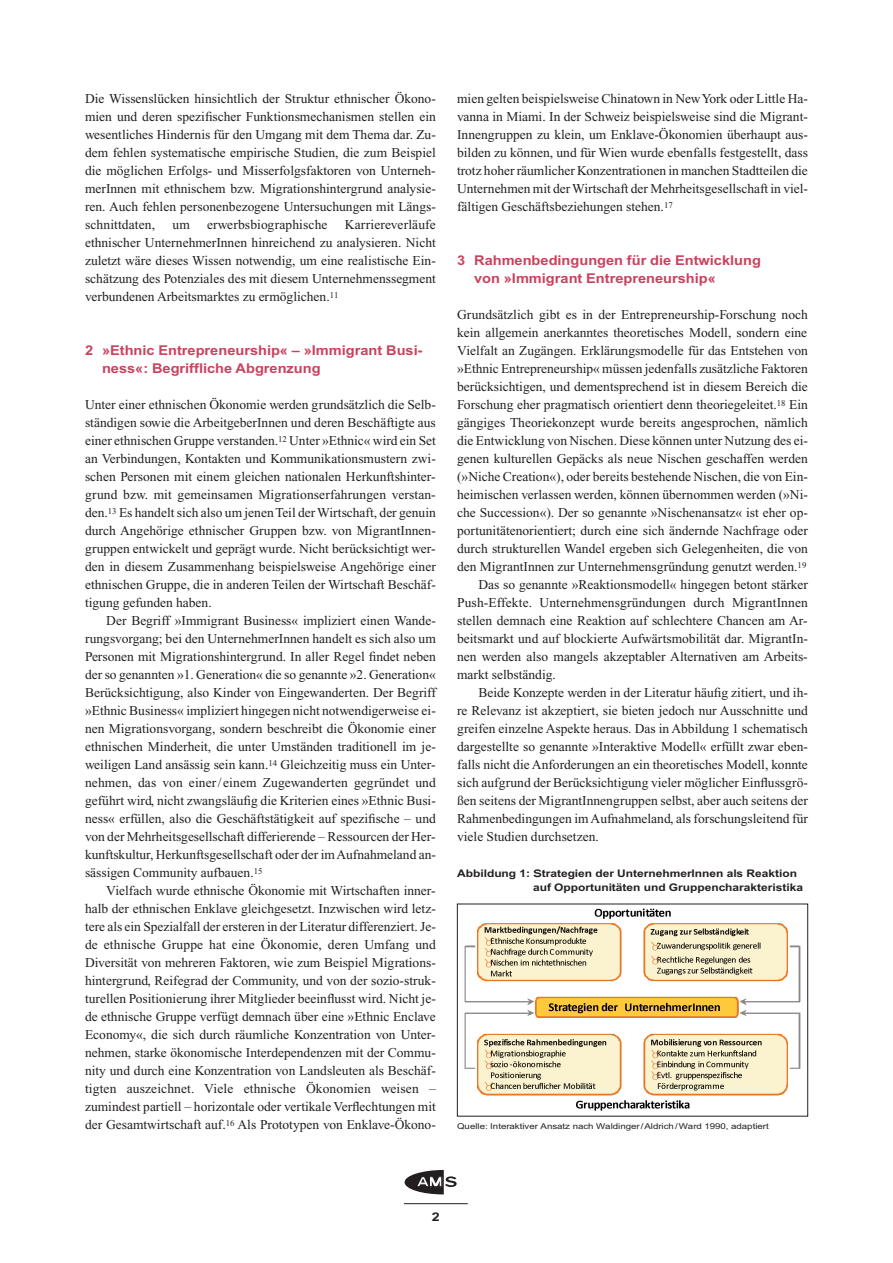
<style>
.page{position:relative;width:893px;height:1263px;background:#fff}
.page>*{position:absolute;margin:0;border:0;box-sizing:border-box;transform-origin:0 0}
.t1{font:13.5px/18px "Times New Roman";color:#231f20;text-align:justify}
.t2{font:700 13.5px/18px "AMS";color:#cc415e;scale:.9 1}
.t3{font:700 12px "AMS";color:#231f20}
.t4{font:700 10.5px/14.1px "AMS";color:#231f20;scale:.95 1}
.t5{font:9px "AMS";color:#231f20}
</style>
<div class="page">
<img style="left:464px;top:908px;width:337px;height:203px">
<div style="left:457px;top:904px;width:351px;height:212px;border:1px solid #231f20"></div>
<hr style="left:404px;top:1203px;width:64px;height:1px;background:#231f20">
<svg style="left:405px;top:1170px;width:52px;height:24px"></svg>
<p class="t1" style="left:85px;top:91px;width:352px">Die Wissenslücken hinsichtlich der Struktur ethnischer Ökono&shy;mien und deren spezifischer Funktionsmechanismen stellen ein wesentliches Hindernis für den Umgang mit dem Thema dar. Zu&shy;dem fehlen systematische empirische Studien, die zum Beispiel die möglichen Erfolgs- und Misserfolgsfaktoren von Unterneh&shy;merInnen mit ethnischem bzw. Migrationshintergrund analysie&shy;ren. Auch fehlen personenbezogene Untersuchungen mit Längs&shy;schnittdaten,</p>
<p class="t1" style="left:85px;top:217px;width:352px;text-indent:260px">Karriereverläufe ethnischer UnternehmerInnen hinreichend zu analysieren. Nicht zuletzt wäre dieses Wissen notwendig, um eine realistische Ein&shy;schätzung des Potenziales des mit diesem Unternehmenssegment verbundenen Arbeitsmarktes zu ermöglichen.<sup>11</sup></p>
<p class="t1" style="left:172px;top:217px;width:19px">um</p>
<p class="t1" style="left:207px;top:217px;width:122px">erwerbsbiographische</p>
<p class="t2" style="left:102px;top:343px;width:358px;text-indent:-17px">2 »Ethnic Entrepreneurship« – »Immigrant Busi&shy;ness«: Begriffliche Abgrenzung</p>
<p class="t1" style="left:85px;top:397px;width:352px">Unter einer ethnischen Ökonomie werden grundsätzlich die Selb&shy;ständigen sowie die ArbeitgeberInnen und deren Beschäftigte aus einer ethnischen Gruppe verstanden.<sup>12</sup> Unter »Ethnic« wird ein Set an Verbindungen, Kontakten und Kommunikationsmustern zwi&shy;schen Personen mit einem gleichen nationalen Herkunftshinter&shy;grund bzw. mit gemeinsamen Migrationserfahrungen verstan&shy;den.<sup>13</sup> Es handelt sich also um jenenTeil derWirtschaft, der genuin durch Angehörige ethnischer Gruppen bzw. von MigrantInnen&shy;gruppen entwickelt und geprägt wurde. Nicht berücksichtigt wer&shy;den in diesem Zusammenhang beispielsweise Angehörige einer ethnischen Gruppe, die in anderen Teilen der Wirtschaft Beschäf&shy;tigung gefunden haben.</p>
<p class="t1" style="left:85px;top:613px;width:352px;text-indent:21px">Der Begriff »Immigrant Business« impliziert einen Wande&shy;rungsvorgang; bei den UnternehmerInnen handelt es sich also um Personen mit Migrationshintergrund. In aller Regel findet neben der so genannten »1. Generation« die so genannte »2. Generation« Berücksichtigung, also Kinder von Eingewanderten. Der Begriff »Ethnic Business« impliziert hingegen nicht notwendigerweise ei&shy;nen Migrationsvorgang, sondern beschreibt die Ökonomie einer ethnischen Minderheit, die unter Umständen traditionell im je&shy;weiligen Land ansässig sein kann.<sup>14</sup> Gleichzeitig muss ein Unter&shy;nehmen, das von einer/einem Zugewanderten gegründet und geführt wird, nicht zwangsläufig die Kriterien eines »Ethnic Busi&shy;ness« erfüllen, also die Geschäftstätigkeit auf spezifische – und von der Mehrheitsgesellschaft differierende – Ressourcen der Her&shy;kunftskultur, Herkunftsgesellschaft oder der imAufnahmeland an&shy;sässigen Community aufbauen.<sup>15</sup></p>
<p class="t1" style="left:85px;top:883px;width:352px;text-indent:21px">Vielfach wurde ethnische Ökonomie mit Wirtschaften inner&shy;halb der ethnischen Enklave gleichgesetzt. Inzwischen wird letz&shy;tere als ein Spezialfall der ersteren in der Literatur differenziert. Je&shy;de ethnische Gruppe hat eine Ökonomie, deren Umfang und Diversität von mehreren Faktoren, wie zum Beispiel Migrations&shy;hintergrund, Reifegrad der Community, und von der sozio-struk&shy;turellen Positionierung ihrer Mitglieder beeinflusst wird. Nicht je&shy;de ethnische Gruppe verfügt demnach über eine »Ethnic Enclave Economy«, die sich durch räumliche Konzentration von Unter&shy;nehmen, starke ökonomische Interdependenzen mit der Commu&shy;nity und durch eine Konzentration von Landsleuten als Beschäf&shy;tigten auszeichnet. Viele ethnische Ökonomien weisen – zumindest partiell – horizontale oder vertikale Verflechtungen mit der Gesamtwirtschaft auf.<sup>16</sup> Als Prototypen von Enklave-Ökono-</p>
<p class="t1" style="left:457px;top:91px;width:352px">mien gelten beispielsweise Chinatown in NewYork oder Little Ha&shy;vanna in Miami. In der Schweiz beispielsweise sind die Migrant-Innengruppen zu klein, um Enklave-Ökonomien überhaupt aus&shy;bilden zu können, und für Wien wurde ebenfalls festgestellt, dass trotz hoher räumlicher Konzentrationen in manchen Stadtteilen die Unternehmen mit derWirtschaft der Mehrheitsgesellschaft in viel&shy;fältigen Geschäftsbeziehungen stehen.<sup>17</sup></p>
<p class="t2" style="left:474px;top:253px;width:320px;text-indent:-17px">3 Rahmenbedingungen für die Entwicklung von »Immigrant Entrepreneurship«</p>
<p class="t1" style="left:457px;top:307px;width:352px">Grundsätzlich gibt es in der Entrepreneurship-Forschung noch</p>
<p class="t1" style="left:457px;top:325px;width:352px">kein allgemein anerkanntes theoretisches Modell, sondern eine</p>
<p class="t1" style="left:457px;top:343px;width:352px">Vielfalt an Zugängen. Erklärungsmodelle für das Entstehen von</p>
<p class="t1" style="left:457px;top:361px;width:352px">»Ethnic Entrepreneurship« müssen jedenfalls zusätzliche Faktoren</p>
<p class="t1" style="left:457px;top:379px;width:352px">berücksichtigen, und dementsprechend ist in diesem Bereich die</p>
<p class="t1" style="left:457px;top:397px;width:352px">Forschung eher pragmatisch orientiert denn theoriegeleitet.<sup>18</sup> Ein</p>
<p class="t1" style="left:457px;top:415px;width:352px">gängiges Theoriekonzept wurde bereits angesprochen, nämlich</p>
<p class="t1" style="left:457px;top:433px;width:352px">die Entwicklung von Nischen. Diese können unter Nutzung des ei-</p>
<p class="t1" style="left:457px;top:451px;width:352px">genen kulturellen Gepäcks als neue Nischen geschaffen werden</p>
<p class="t1" style="left:457px;top:469px;width:352px">(»Niche Creation«), oder bereits bestehende Nischen, die von Ein-</p>
<p class="t1" style="left:457px;top:487px;width:352px">heimischen verlassen werden, können übernommen werden (»Ni-</p>
<p class="t1" style="left:457px;top:505px;width:352px">che Succession«). Der so genannte »Nischenansatz« ist eher op-</p>
<p class="t1" style="left:457px;top:523px;width:352px">portunitätenorientiert; durch eine sich ändernde Nachfrage oder</p>
<p class="t1" style="left:457px;top:541px;width:352px">durch strukturellen Wandel ergeben sich Gelegenheiten, die von</p>
<p class="t1" style="left:457px;top:559px;width:351px">den MigrantInnen zur Unternehmensgründung genutzt werden.<sup>19</sup></p>
<p class="t1" style="left:478px;top:577px;width:331px">Das so genannte »Reaktionsmodell« hingegen betont stärker</p>
<p class="t1" style="left:457px;top:595px;width:352px">Push-Effekte. Unternehmensgründungen durch MigrantInnen</p>
<p class="t1" style="left:457px;top:613px;width:352px">stellen demnach eine Reaktion auf schlechtere Chancen am Ar-</p>
<p class="t1" style="left:457px;top:631px;width:352px">beitsmarkt und auf blockierte Aufwärtsmobilität dar. MigrantIn-</p>
<p class="t1" style="left:457px;top:649px;width:352px">nen werden also mangels akzeptabler Alternativen am Arbeits-</p>
<p class="t1" style="left:457px;top:667px;width:100px">markt selbständig.</p>
<p class="t1" style="left:478px;top:685px;width:331px">Beide Konzepte werden in der Literatur häufig zitiert, und ih-</p>
<p class="t1" style="left:457px;top:703px;width:352px">re Relevanz ist akzeptiert, sie bieten jedoch nur Ausschnitte und</p>
<p class="t1" style="left:457px;top:721px;width:352px">greifen einzelne Aspekte heraus. Das in Abbildung 1 schematisch</p>
<p class="t1" style="left:457px;top:739px;width:352px">dargestellte so genannte »Interaktive Modell« erfüllt zwar eben-</p>
<p class="t1" style="left:457px;top:757px;width:352px">falls nicht die Anforderungen an ein theoretisches Modell, konnte</p>
<p class="t1" style="left:457px;top:775px;width:352px">sich aufgrund der Berücksichtigung vieler möglicher Einflussgrö-</p>
<p class="t1" style="left:457px;top:793px;width:352px">ßen seitens der MigrantInnengruppen selbst, aber auch seitens der</p>
<p class="t1" style="left:457px;top:811px;width:352px">Rahmenbedingungen imAufnahmeland, als forschungsleitend für</p>
<p class="t1" style="left:457px;top:829px;width:143px">viele Studien durchsetzen.</p>
<p class="t4" style="left:533px;top:867px;width:286px;text-indent:-76px">Abbildung 1: Strategien der UnternehmerInnen als Reaktion auf Opportunitäten und Gruppencharakteristika</p>
<p class="t5" style="left:457px;top:1121px;width:313px">Quelle: Interaktiver Ansatz nach Waldinger/Aldrich/Ward 1990, adaptiert</p>
<p class="t3" style="left:432px;top:1212px;width:10px">2</p>
</div>
